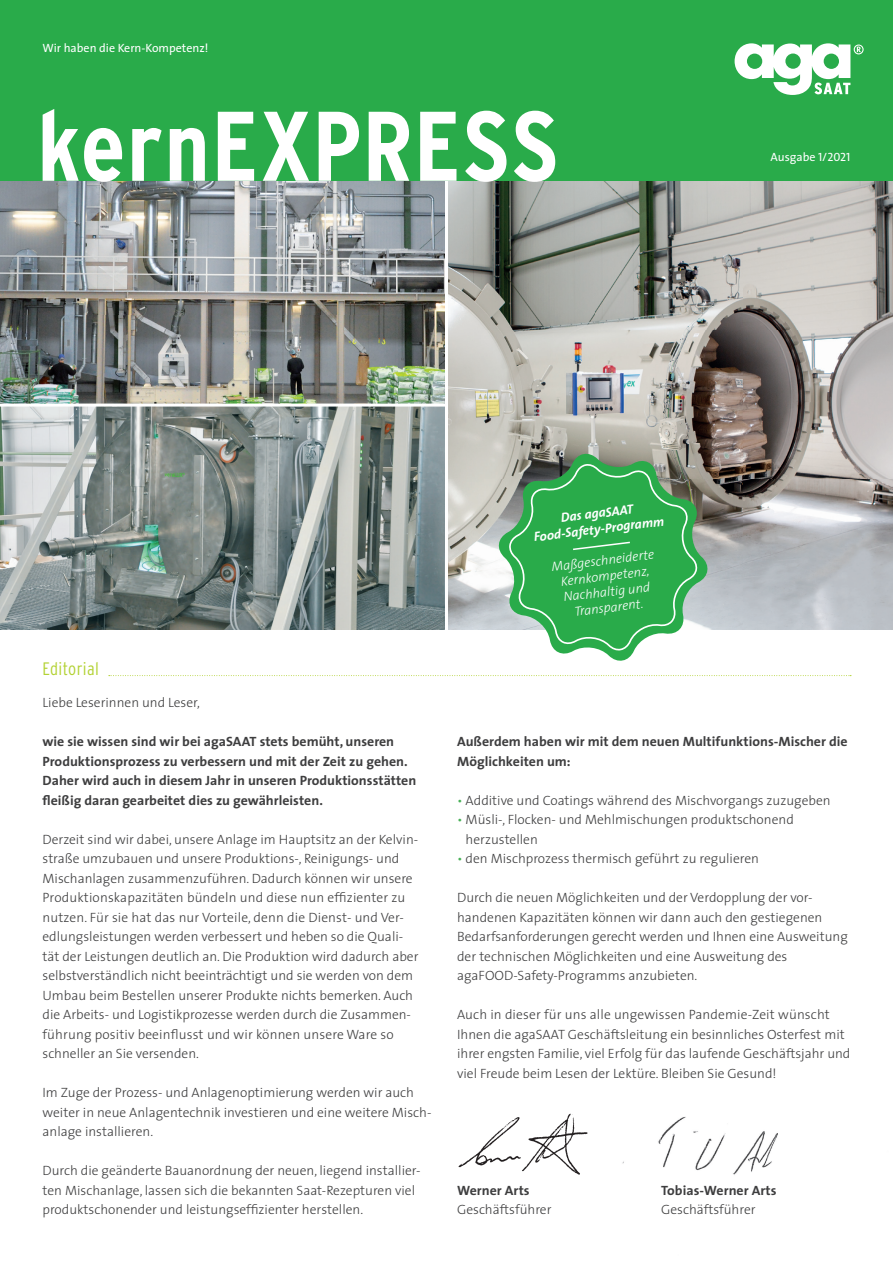
<style>
.page{position:relative;width:893px;height:1263px;background:#fff}
.page>*{position:absolute;margin:0;border:0;box-sizing:border-box;transform-origin:0 0}
.t1{font:700 condensed 98.7px "Interstate";letter-spacing:.015em;color:#fff}
.t2{font:300 condensed 18px "Interstate";letter-spacing:.02em;color:#b3d234}
.t3{font:300 13.5px/19.5px "The Sans";color:#3e3e3f}
.t4{font:700 13.5px/19.5px "The Sans";color:#3e3e3f}
.t5{font:italic 300 13.2px/15.9px "The Sans";color:#fff;text-align:center}
.t6{font:italic 700 13.2px/15.9px "The Sans";color:#fff;text-align:center}
.t7{font:12px "The Sans";color:#fff}
.s1{font-family:"The Sans Caps"}
.s2{color:#47b156}
</style>
<div class="page">
<img style="left:448px;top:181px;width:445px;height:448px">
<svg style="left:0;top:407px;width:445px;height:222px;background:#8b9593"></svg>
<img style="left:0;top:181px;width:445px;height:223px">
<img style="left:622px;top:1116px;width:156px;height:59px">
<div style="left:0;top:0;width:893px;height:181px;background:#29ab4a"></div>
<svg style="left:735px;top:43px;width:129px;height:52px"></svg>
<svg style="left:109px;top:675px;width:742px;height:1px"></svg>
<img style="left:458px;top:1113px;width:130px;height:62px">
<svg style="left:496px;top:450px;width:215px;height:211px"></svg>
<svg style="left:509px;top:462px;width:188px;height:190px;background:#49af62"></svg>
<p class="t7" style="left:43px;top:41px;width:167px">Wir haben die Kern-Kompetenz!</p>
<h1 class="t1" style="left:37px;top:91px;width:522px">kernEXPRESS</h1>
<p class="t7" style="left:771px;top:150px;width:81px">Ausgabe <span class="s1">1/2021</span></p>
<p class="t6" style="left:531px;top:513px;width:133px;rotate:-7deg">Das agaSAAT<br>Food-Safety-Programm</p>
<p class="t5" style="left:551px;top:559px;width:105px;rotate:-7deg">Maßgeschneiderte<br>Kernkompetenz,<br>Nachhaltig und<br>Transparent.</p>
<h2 class="t2" style="left:43px;top:659px;width:58px">Editorial</h2>
<p class="t3" style="left:43px;top:693px;width:159px">Liebe Leserinnen und Leser,</p>
<p class="t4" style="left:43px;top:732px;width:375px">wie sie wissen sind wir bei agaSAAT stets bemüht, unseren Produktionsprozess zu verbessern und mit der Zeit zu gehen.<br>Daher wird auch in diesem Jahr in unseren Produktionsstätten fleißig daran gearbeitet dies zu gewährleisten.</p>
<p class="t3" style="left:43px;top:830px;width:377px">Derzeit sind wir dabei, unsere Anlage im Hauptsitz an der Kelvin&shy;straße umzubauen und unsere Produktions-, Reinigungs- und Mischanlagen zusammenzuführen. Dadurch können wir unsere Produktionskapazitäten bündeln und diese nun effizienter zu nutzen. Für sie hat das nur Vorteile, denn die Dienst- und Ver&shy;edlungsleistungen werden verbessert und heben so die Quali&shy;tät der Leistungen deutlich an. Die Produktion wird dadurch aber selbstverständlich nicht beeinträchtigt und sie werden von dem Umbau beim Bestellen unserer Produkte nichts bemerken. Auch die Arbeits- und Logistikprozesse werden durch die Zusammen&shy;führung positiv beeinflusst und wir können unsere Ware so schneller an Sie versenden.</p>
<p class="t3" style="left:43px;top:1083px;width:390px">Im Zuge der Prozess- und Anlagenoptimierung werden wir auch weiter in neue Anlagentechnik investieren und eine weitere Misch&shy;anlage installieren.</p>
<p class="t3" style="left:43px;top:1161px;width:380px">Durch die geänderte Bauanordnung der neuen, liegend installier&shy;ten Mischanlage, lassen sich die bekannten Saat-Rezepturen viel produktschonender und leistungseffizienter herstellen.</p>
<p class="t4" style="left:457px;top:732px;width:392px">Außerdem haben wir mit dem neuen Multifunktions-Mischer die<br>Möglichkeiten um:</p>
<p class="t3" style="left:457px;top:791px;width:375px"><span class="s2">•</span> Additive und Coatings während des Mischvorgangs zuzugeben</p>
<p class="t3" style="left:466px;top:810px;width:330px;text-indent:-9px"><span class="s2">•</span> Müsli-, Flocken- und Mehlmischungen produktschonend herzustellen</p>
<p class="t3" style="left:457px;top:849px;width:303px"><span class="s2">•</span> den Mischprozess thermisch geführt zu regulieren</p>
<p class="t3" style="left:457px;top:888px;width:392px">Durch die neuen Möglichkeiten und der Verdopplung der vor&shy;handenen Kapazitäten können wir dann auch den gestiegenen Bedarfsanforderungen gerecht werden und Ihnen eine Ausweitung der technischen Möglichkeiten und eine Ausweitung des agaFOOD-Safety-Programms anzubieten.</p>
<p class="t3" style="left:457px;top:1005px;width:395px">Auch in dieser für uns alle ungewissen Pandemie-Zeit wünscht Ihnen die agaSAAT Geschäftsleitung ein besinnliches Osterfest mit ihrer engsten Familie, viel Erfolg für das laufende Geschäftsjahr und viel Freude beim Lesen der Lektüre. Bleiben Sie Gesund!</p>
<p class="t4" style="left:457px;top:1181px;width:74px">Werner Arts</p>
<p class="t4" style="left:661px;top:1181px;width:117px">Tobias-Werner Arts</p>
<p class="t3" style="left:457px;top:1200px;width:96px">Geschäftsführer</p>
<p class="t3" style="left:661px;top:1200px;width:96px">Geschäftsführer</p>
</div>
